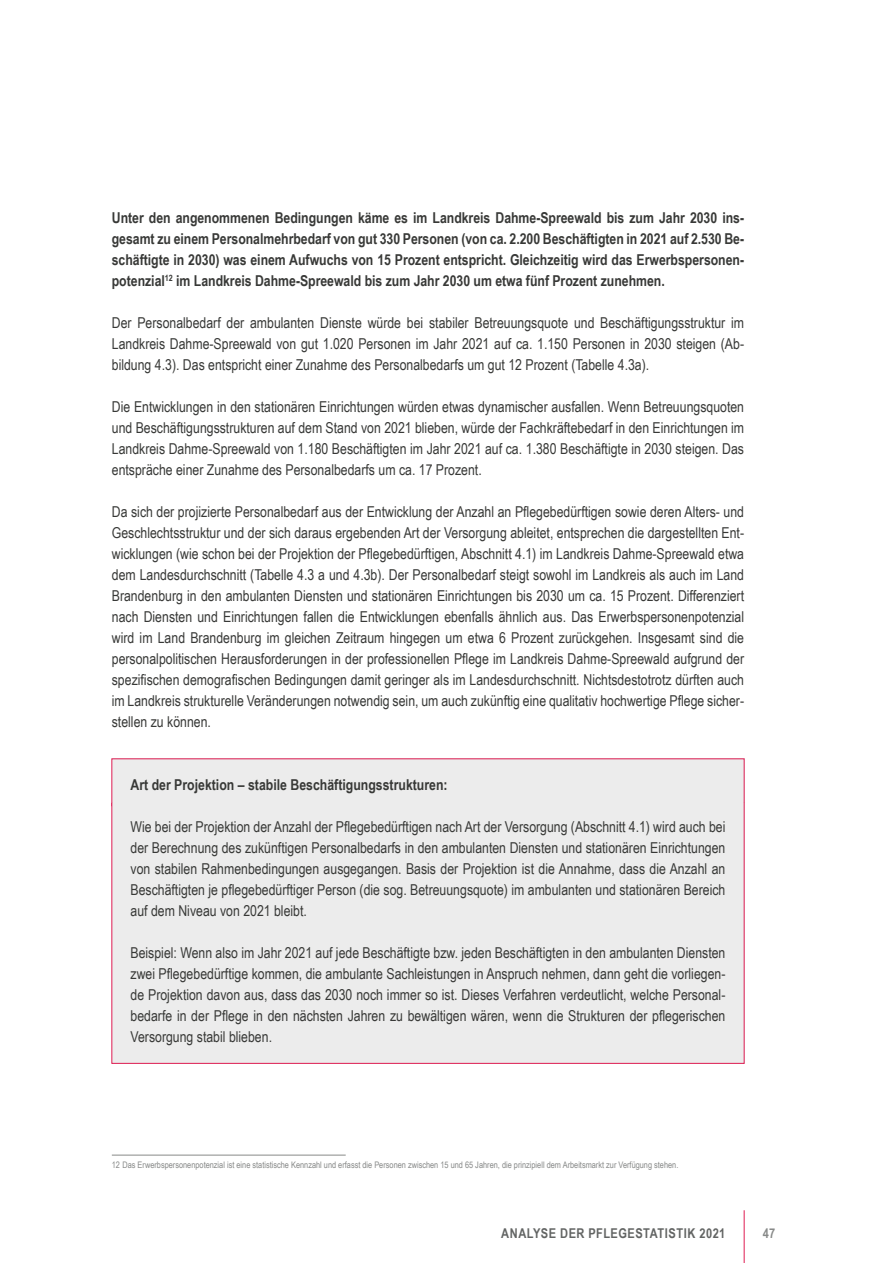
<style>
.page{position:relative;width:893px;height:1263px;background:#fff}
.page>*{position:absolute;margin:0;border:0;box-sizing:border-box;transform-origin:0 0}
.Info_box{font:15px/21px "Arial Narrow";color:#383937;text-align:justify}
.Infobox_H{font:700 15px/21px "Arial Narrow";color:#383937;text-align:justify}
.t1{font:700 13.5px "Arial Narrow";letter-spacing:.035em;color:#626463}
.t2{font:700 13.5px "Arial Narrow";color:#878988}
.Fußnoten{font:9px "Arial Narrow";color:#878988}
</style>
<div class="page">
<hr style="left:744px;top:1210px;width:1px;height:53px;background:#df1c52">
<div style="left:112px;top:759px;width:632px;height:45px;background:#ececec"></div>
<div style="left:112px;top:803px;width:632px;height:260px;background:#ececec"></div>
<hr style="left:112px;top:1155px;width:234px;height:1px;background:#878988">
<p class="Infobox_H" style="left:112px;top:207px;width:634px">Unter den angenommenen Bedingungen käme es im Landkreis Dahme-Spreewald bis zum Jahr 2030 ins&shy;gesamt zu einem Personalmehrbedarf von gut 330 Personen (von ca. 2.200 Beschäftigten in 2021 auf 2.530 Be&shy;schäftigte in 2030) was einem Aufwuchs von 15 Prozent entspricht. Gleichzeitig wird das Erwerbspersonen&shy;potenzial<sup>12</sup> im Landkreis Dahme-Spreewald bis zum Jahr 2030 um etwa fünf Prozent zunehmen.</p>
<p class="Info_box" style="left:112px;top:312px;width:634px">Der Personalbedarf der ambulanten Dienste würde bei stabiler Betreuungsquote und Beschäftigungsstruktur im Landkreis Dahme-Spreewald von gut 1.020 Personen im Jahr 2021 auf ca. 1.150 Personen in 2030 steigen (Ab&shy;bildung 4.3). Das entspricht einer Zunahme des Personalbedarfs um gut 12 Prozent (Tabelle 4.3a).</p>
<p class="Info_box" style="left:112px;top:396px;width:634px">Die Entwicklungen in den stationären Einrichtungen würden etwas dynamischer ausfallen. Wenn Betreuungsquoten und Beschäftigungsstrukturen auf dem Stand von 2021 blieben, würde der Fachkräftebedarf in den Einrichtungen im Landkreis Dahme-Spreewald von 1.180 Beschäftigten im Jahr 2021 auf ca. 1.380 Beschäftigte in 2030 steigen. Das entspräche einer Zunahme des Personalbedarfs um ca. 17 Prozent.</p>
<p class="Info_box" style="left:112px;top:501px;width:634px">Da sich der projizierte Personalbedarf aus der Entwicklung der Anzahl an Pflegebedürftigen sowie deren Alters- und Geschlechtsstruktur und der sich daraus ergebenden Art der Versorgung ableitet, entsprechen die dargestellten Ent&shy;wicklungen (wie schon bei der Projektion der Pflegebedürftigen, Abschnitt 4.1) im Landkreis Dahme-Spreewald etwa dem Landesdurchschnitt (Tabelle 4.3 a und 4.3b). Der Personalbedarf steigt sowohl im Landkreis als auch im Land Brandenburg in den ambulanten Diensten und stationären Einrichtungen bis 2030 um ca. 15 Prozent. Differenziert nach Diensten und Einrichtungen fallen die Entwicklungen ebenfalls ähnlich aus. Das Erwerbspersonenpotenzial wird im Land Brandenburg im gleichen Zeitraum hingegen um etwa 6 Prozent zurückgehen. Insgesamt sind die personalpolitischen Herausforderungen in der professionellen Pflege im Landkreis Dahme-Spreewald aufgrund der spezifischen demografischen Bedingungen damit geringer als im Landesdurchschnitt. Nichtsdestotrotz dürften auch im Landkreis strukturelle Veränderungen notwendig sein, um auch zukünftig eine qualitativ hochwertige Pflege sicher&shy;stellen zu können.</p>
<p class="Infobox_H" style="left:131px;top:774px;width:319px">Art der Projektion – stabile Beschäftigungsstrukturen:</p>
<p class="Info_box" style="left:131px;top:816px;width:596px">Wie bei der Projektion der Anzahl der Pflegebedürftigen nach Art der Versorgung (Abschnitt 4.1) wird auch bei der Berechnung des zukünftigen Personalbedarfs in den ambulanten Diensten und stationären Einrichtungen von stabilen Rahmenbedingungen ausgegangen. Basis der Projektion ist die Annahme, dass die Anzahl an Beschäftigten je pflegebedürftiger Person (die sog. Betreuungsquote) im ambulanten und stationären Bereich auf dem Niveau von 2021 bleibt.</p>
<p class="Info_box" style="left:131px;top:942px;width:596px">Beispiel: Wenn also im Jahr 2021 auf jede Beschäftigte bzw. jeden Beschäftigten in den ambulanten Diensten zwei Pflegebedürftige kommen, die ambulante Sachleistungen in Anspruch nehmen, dann geht die vorliegen&shy;de Projektion davon aus, dass das 2030 noch immer so ist. Dieses Verfahren verdeutlicht, welche Personal&shy;bedarfe in der Pflege in den nächsten Jahren zu bewältigen wären, wenn die Strukturen der pflegerischen Versorgung stabil blieben.</p>
<p class="Fußnoten" style="left:112px;top:1158px;width:568px">12 Das Erwerbspersonenpotenzial ist eine statistische Kennzahl und erfasst die Personen zwischen 15 und 65 Jahren, die prinzipiell dem Arbeitsmarkt zur Verfügung stehen.</p>
<p class="t1" style="left:501px;top:1223px;width:226px">ANALYSE DER PFLEGESTATISTIK 2021</p>
<p class="t2" style="left:763px;top:1223px;width:14px">47</p>
</div>
